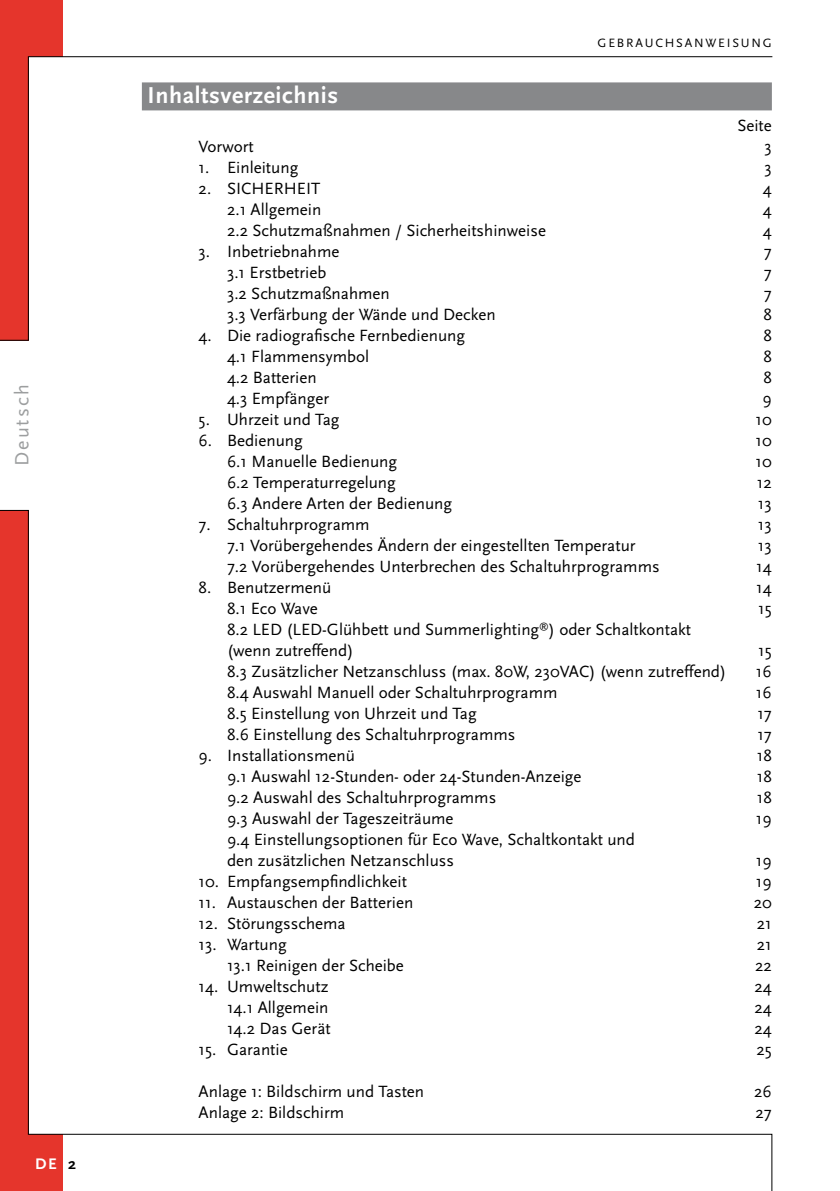
<style>
.page{position:relative;width:840px;height:1191px;background:#fff}
.page>*{position:absolute;margin:0;border:0;box-sizing:border-box;transform-origin:0 0}
.t1{font:700 24px "Scala Sans";letter-spacing:.025em;color:#fff}
.t2{font:20px "Scala Sans";letter-spacing:.105em;color:#9c9e9f}
.t3{font:17px/21.2px "Scala Sans";color:#000}
.t4{font:700 16px "Scala Sans";color:#fff}
.t5{font:700 16px "Scala Sans";color:#000}
.t6{font:12.6px "Scala Sans";letter-spacing:.145em;color:#000}
</style>
<div class="page">
<svg style="left:0;top:57px;width:29px;height:283px;background:#dc332a"></svg>
<svg style="left:0;top:510px;width:29px;height:624px;background:#dc332a"></svg>
<div style="left:142px;top:82px;width:629px;height:28px;background:#87888a"></div>
<div style="left:0;top:1134px;width:62px;height:57px;background:#e5352c"></div>
<div style="left:0;top:0;width:62px;height:57px;background:#e5352c"></div>
<hr style="left:28px;top:56px;width:743px;height:1px;background:#000">
<svg style="left:28px;top:1133px;width:744px;height:58px"></svg>
<p class="t2" style="left:11px;top:466px;width:83px;rotate:-90deg">Deutsch</p>
<p class="t4" style="left:35px;top:1154px;width:23px">DE</p>
<p class="t5" style="left:68px;top:1154px;width:9px">2</p>
<h1 class="t1" style="left:147px;top:82px;width:192px">Inhaltsverzeichnis</h1>
<p class="t6" style="left:597px;top:36px;width:176px">GEBRAUCHSANWEISUNG</p>
<p class="t3" style="left:737px;top:115px;width:36px">Seite</p>
<p class="t3" style="left:198px;top:136px;width:57px">Vorwort</p>
<p class="t3" style="left:764px;top:136px;width:9px">3</p>
<p class="t3" style="left:198px;top:157px;width:101px">1. Einleitung</p>
<p class="t3" style="left:764px;top:157px;width:9px">3</p>
<p class="t3" style="left:198px;top:178px;width:123px">2. SICHERHEIT</p>
<p class="t3" style="left:762px;top:178px;width:10px">4</p>
<p class="t3" style="left:227px;top:199px;width:96px">2.1 Allgemein</p>
<p class="t3" style="left:762px;top:199px;width:10px">4</p>
<p class="t3" style="left:227px;top:220px;width:320px">2.2 Schutzmaßnahmen / Sicherheitshinweise</p>
<p class="t3" style="left:762px;top:220px;width:10px">4</p>
<p class="t3" style="left:198px;top:241px;width:142px">3. Inbetriebnahme</p>
<p class="t3" style="left:763px;top:241px;width:9px">7</p>
<p class="t3" style="left:227px;top:262px;width:101px">3.1 Erstbetrieb</p>
<p class="t3" style="left:763px;top:262px;width:9px">7</p>
<p class="t3" style="left:227px;top:283px;width:164px">3.2 Schutzmaßnahmen</p>
<p class="t3" style="left:763px;top:283px;width:9px">7</p>
<p class="t3" style="left:227px;top:304px;width:270px">3.3 Verfärbung der Wände und Decken</p>
<p class="t3" style="left:763px;top:304px;width:10px">8</p>
<p class="t3" style="left:198px;top:325px;width:268px">4. Die radiografische Fernbedienung</p>
<p class="t3" style="left:763px;top:325px;width:10px">8</p>
<p class="t3" style="left:227px;top:346px;width:144px">4.1 Flammensymbol</p>
<p class="t3" style="left:763px;top:346px;width:10px">8</p>
<p class="t3" style="left:227px;top:367px;width:91px">4.2 Batterien</p>
<p class="t3" style="left:763px;top:367px;width:10px">8</p>
<p class="t3" style="left:227px;top:388px;width:104px">4.3 Empfänger</p>
<p class="t3" style="left:762px;top:388px;width:11px">9</p>
<p class="t3" style="left:198px;top:409px;width:142px">5. Uhrzeit und Tag</p>
<p class="t3" style="left:755px;top:409px;width:18px">10</p>
<p class="t3" style="left:198px;top:430px;width:106px">6. Bedienung</p>
<p class="t3" style="left:755px;top:430px;width:18px">10</p>
<p class="t3" style="left:227px;top:451px;width:171px">6.1 Manuelle Bedienung</p>
<p class="t3" style="left:755px;top:451px;width:18px">10</p>
<p class="t3" style="left:227px;top:472px;width:170px">6.2 Temperaturregelung</p>
<p class="t3" style="left:756px;top:472px;width:17px">12</p>
<p class="t3" style="left:227px;top:493px;width:226px">6.3 Andere Arten der Bedienung</p>
<p class="t3" style="left:757px;top:493px;width:15px">13</p>
<p class="t3" style="left:198px;top:514px;width:172px">7. Schaltuhrprogramm</p>
<p class="t3" style="left:757px;top:514px;width:15px">13</p>
<p class="t3" style="left:227px;top:535px;width:410px">7.1 Vorübergehendes Ändern der eingestellten Temperatur</p>
<p class="t3" style="left:757px;top:535px;width:15px">13</p>
<p class="t3" style="left:227px;top:556px;width:434px">7.2 Vorübergehendes Unterbrechen des Schaltuhrprogramms</p>
<p class="t3" style="left:755px;top:556px;width:17px">14</p>
<p class="t3" style="left:198px;top:577px;width:134px">8. Benutzermenü</p>
<p class="t3" style="left:755px;top:577px;width:17px">14</p>
<p class="t3" style="left:227px;top:598px;width:92px">8.1 Eco Wave</p>
<p class="t3" style="left:757px;top:598px;width:15px">15</p>
<p class="t3" style="left:227px;top:619px;width:465px">8.2 LED (LED-Glühbett und Summerlighting<sup>®</sup>) oder Schaltkontakt (wenn zutreffend)</p>
<p class="t3" style="left:757px;top:640px;width:15px">15</p>
<p class="t3" style="left:227px;top:661px;width:500px">8.3 Zusätzlicher Netzanschluss (max. 80W, 230VAC) (wenn zutreffend)</p>
<p class="t3" style="left:755px;top:661px;width:17px">16</p>
<p class="t3" style="left:227px;top:682px;width:332px">8.4 Auswahl Manuell oder Schaltuhrprogramm</p>
<p class="t3" style="left:755px;top:682px;width:17px">16</p>
<p class="t3" style="left:227px;top:703px;width:251px">8.5 Einstellung von Uhrzeit und Tag</p>
<p class="t3" style="left:756px;top:703px;width:16px">17</p>
<p class="t3" style="left:227px;top:724px;width:290px">8.6 Einstellung des Schaltuhrprogramms</p>
<p class="t3" style="left:756px;top:724px;width:16px">17</p>
<p class="t3" style="left:198px;top:745px;width:158px">9. Installationsmenü</p>
<p class="t3" style="left:756px;top:745px;width:17px">18</p>
<p class="t3" style="left:227px;top:766px;width:356px">9.1 Auswahl 12-Stunden- oder 24-Stunden-Anzeige</p>
<p class="t3" style="left:756px;top:766px;width:17px">18</p>
<p class="t3" style="left:227px;top:787px;width:270px">9.2 Auswahl des Schaltuhrprogramms</p>
<p class="t3" style="left:756px;top:787px;width:17px">18</p>
<p class="t3" style="left:227px;top:808px;width:228px">9.3 Auswahl der Tageszeiträume</p>
<p class="t3" style="left:755px;top:808px;width:17px">19</p>
<p class="t3" style="left:227px;top:829px;width:409px">9.4 Einstellungsoptionen für Eco Wave, Schaltkontakt und den zusätzlichen Netzanschluss</p>
<p class="t3" style="left:755px;top:850px;width:17px">19</p>
<p class="t3" style="left:198px;top:871px;width:210px">10. Empfangsempfindlichkeit</p>
<p class="t3" style="left:755px;top:871px;width:17px">19</p>
<p class="t3" style="left:198px;top:892px;width:216px">11. Austauschen der Batterien</p>
<p class="t3" style="left:753px;top:892px;width:20px">20</p>
<p class="t3" style="left:198px;top:913px;width:148px">12. Störungsschema</p>
<p class="t3" style="left:756px;top:913px;width:17px">21</p>
<p class="t3" style="left:198px;top:934px;width:89px">13. Wartung</p>
<p class="t3" style="left:756px;top:934px;width:17px">21</p>
<p class="t3" style="left:227px;top:955px;width:178px">13.1 Reinigen der Scheibe</p>
<p class="t3" style="left:754px;top:955px;width:18px">22</p>
<p class="t3" style="left:198px;top:976px;width:131px">14. Umweltschutz</p>
<p class="t3" style="left:754px;top:976px;width:19px">24</p>
<p class="t3" style="left:227px;top:997px;width:103px">14.1 Allgemein</p>
<p class="t3" style="left:754px;top:997px;width:19px">24</p>
<p class="t3" style="left:227px;top:1018px;width:105px">14.2 Das Gerät</p>
<p class="t3" style="left:754px;top:1018px;width:19px">24</p>
<p class="t3" style="left:198px;top:1039px;width:90px">15. Garantie</p>
<p class="t3" style="left:756px;top:1039px;width:17px">25</p>
<p class="t3" style="left:198px;top:1081px;width:227px">Anlage 1: Bildschirm und Tasten</p>
<p class="t3" style="left:753px;top:1081px;width:19px">26</p>
<p class="t3" style="left:198px;top:1102px;width:147px">Anlage 2: Bildschirm</p>
<p class="t3" style="left:755px;top:1102px;width:18px">27</p>
</div>
